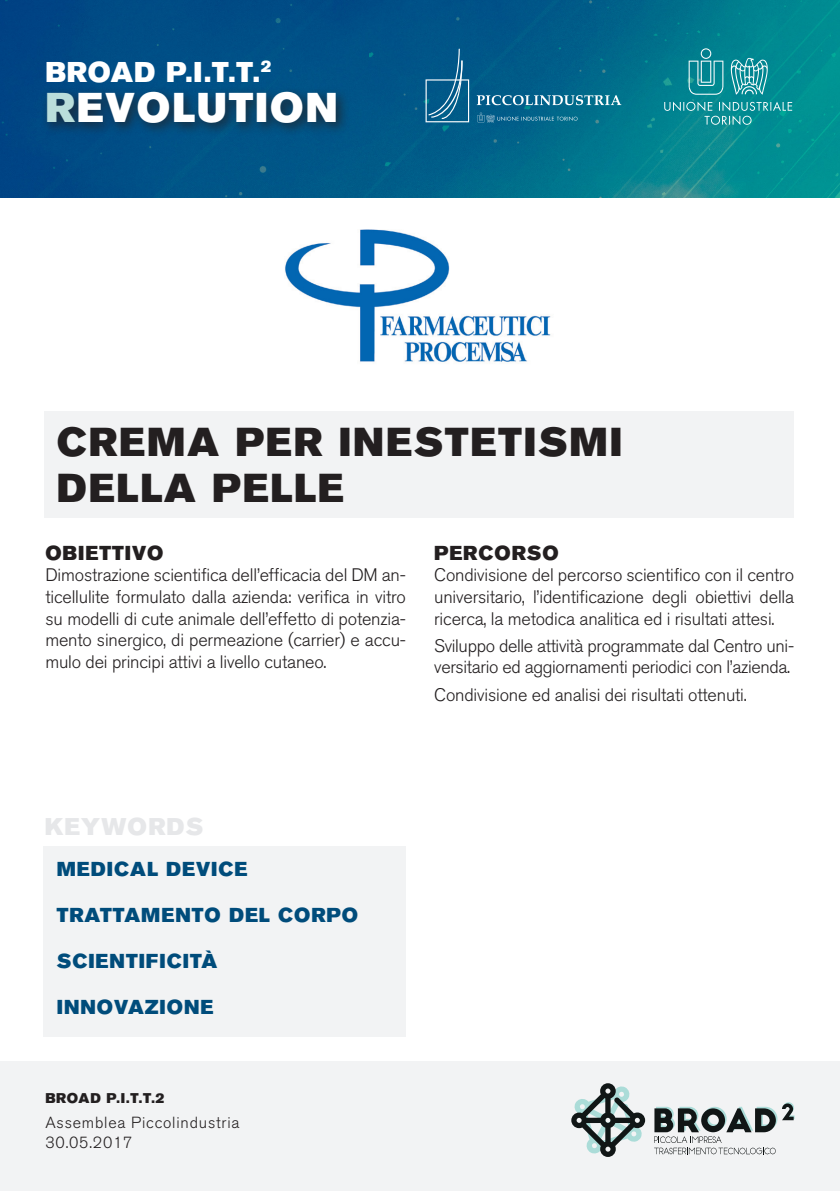
<style>
.page{position:relative;width:840px;height:1191px;background:#fff}
.page>*{position:absolute;margin:0;border:0;box-sizing:border-box;transform-origin:0 0}
.t1{font:41.2px "Akzidenz Grotesk BQ Super";letter-spacing:.05em;color:#fff}
.titolo{font:40px/46px "Akzidenz Grotesk BQ Super";letter-spacing:.05em;color:#231f20}
.t2{font:28.4px "Akzidenz Grotesk BQ Super";letter-spacing:.03em;color:#fff}
.t3{font:24px "Akzidenz Grotesk BQ Super";letter-spacing:.05em;color:#e6e7e9}
.keyword{font:20px "Akzidenz Grotesk BQ Super";letter-spacing:.05em;color:#004c7b}
.titolo_2{font:20px "Akzidenz Grotesk BQ Super";letter-spacing:.05em;color:#231f20}
.testo{font:300 18px/21.6px "Akzidenz Grotesk BQ";letter-spacing:-.01em;color:#231f20;text-align:justify}
.t4{font:300 16px/19.2px "Akzidenz Grotesk BQ";letter-spacing:.05em;color:#231f20}
.t5{font:14px "Akzidenz Grotesk BQ Super";letter-spacing:.05em;color:#231f20}
.s1{color:#badedb}
</style>
<div class="page">
<img style="left:0;top:0;width:839px;height:198px">
<div style="left:0;top:1061px;width:839px;height:130px;background:#f2f3f4"></div>
<div style="left:45px;top:411px;width:748px;height:107px;background:#f2f3f4"></div>
<svg style="left:476px;top:95px;width:145px;height:10px"></svg>
<svg style="left:425px;top:49px;width:44px;height:73px;background:#206d97"></svg>
<svg style="left:477px;top:113px;width:100px;height:10px"></svg>
<svg style="left:664px;top:102px;width:127px;height:23px;background:#269aa0"></svg>
<svg style="left:730px;top:58px;width:37px;height:37px"></svg>
<svg style="left:688px;top:48px;width:35px;height:47px;background:#2a97a1"></svg>
<div style="left:44px;top:845px;width:362px;height:191px;background:#f2f3f4"></div>
<div style="left:40px;top:85px;width:311px;height:52px;background:#231f20;opacity:.75"></div>
<svg style="left:571px;top:1083px;width:73px;height:74px"></svg>
<svg style="left:654px;top:1102px;width:140px;height:52px"></svg>
<img style="left:285px;top:230px;width:266px;height:132px">
<h3 class="t2" style="left:45px;top:55px;width:227px">BROAD P.I.T.T.<sup>2</sup></h3>
<h1 class="t1" style="left:45px;top:84px;width:293px"><span class="s1">R</span>EVOLUTION</h1>
<p class="titolo" style="left:57px;top:419px;width:567px">CREMA PER INESTETISMI<br>DELLA PELLE</p>
<p class="titolo_2" style="left:45px;top:541px;width:119px">OBIETTIVO</p>
<p class="testo" style="left:45px;top:564px;width:362px">Dimostrazione scientifica dell’efficacia del DM an&shy;ticellulite formulato dalla azienda: verifica in vitro su modelli di cute animale dell’effetto di potenzia&shy;mento sinergico, di permeazione (carrier) e accu&shy;mulo dei principi attivi a livello cutaneo.</p>
<p class="titolo_2" style="left:434px;top:541px;width:126px">PERCORSO</p>
<p class="testo" style="left:434px;top:564px;width:361px">Condivisione del percorso scientifico con il centro universitario, l’identificazione degli obiettivi della ricerca, la metodica analitica ed i risultati attesi.</p>
<p class="testo" style="left:434px;top:635px;width:361px">Sviluppo delle attività programmate dal Centro uni&shy;versitario ed aggiornamenti periodici con l’azienda.</p>
<p class="testo" style="left:434px;top:684px;width:314px">Condivisione ed analisi dei risultati ottenuti.</p>
<h3 class="t3" style="left:45px;top:812px;width:160px">KEYWORDS</h3>
<p class="keyword" style="left:57px;top:857px;width:192px">MEDICAL DEVICE</p>
<p class="keyword" style="left:57px;top:903px;width:302px">TRATTAMENTO DEL CORPO</p>
<p class="keyword" style="left:57px;top:949px;width:162px">SCIENTIFICITÀ</p>
<p class="keyword" style="left:57px;top:995px;width:158px">INNOVAZIONE</p>
<p class="t5" style="left:45px;top:1089px;width:121px">BROAD P.I.T.T.2</p>
<p class="t4" style="left:45px;top:1113px;width:195px">Assemblea Piccolindustria<br>30.05.2017</p>
</div>
